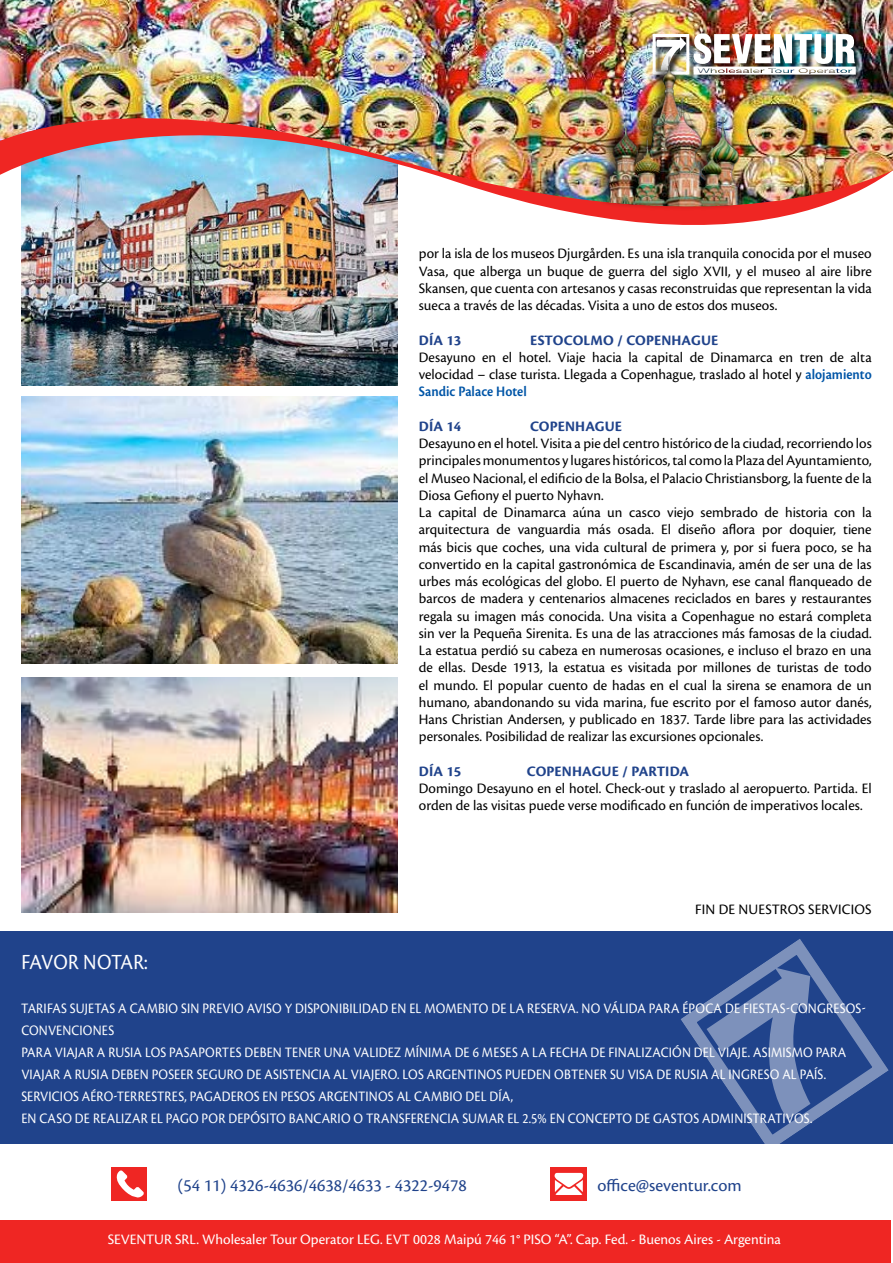
<style>
.page{position:relative;width:893px;height:1263px;background:#fff}
.page>*{position:absolute;margin:0;border:0;box-sizing:border-box;transform-origin:0 0}
.t1{font:22.5px "Cronos Pro";color:#fff;scale:.9 1}
.t2{font:18px "Cronos Pro";color:#20438b}
.t3{font:15px/17.2px "Cronos Pro";color:#000;text-align:justify}
.t4{font:15px/21.9px "Cronos Pro";letter-spacing:.01em;color:#fff;scale:.9 1}
.t5{font:15px "Cronos Pro";letter-spacing:.01em;color:#fff}
.t6{font:700 15px "Cronos Pro";letter-spacing:.01em;color:#20438b}
.s1{font-weight:600;color:#0055a7}
</style>
<div class="page">
<img style="left:21px;top:296px;width:377px;height:89px">
<img style="left:21px;top:396px;width:377px;height:267px">
<img style="left:21px;top:677px;width:377px;height:235px">
<div style="left:0;top:931px;width:893px;height:213px;background:#20438b"></div>
<svg style="left:680px;top:939px;width:209px;height:205px"></svg>
<div style="left:0;top:1220px;width:891px;height:43px;background:#ef2623"></div>
<div style="left:551px;top:1167px;width:36px;height:34px;background:#ef2623"></div>
<svg style="left:555px;top:1173px;width:28px;height:22px"></svg>
<div style="left:112px;top:1167px;width:35px;height:34px;background:#ef2623"></div>
<svg style="left:116px;top:1170px;width:28px;height:28px"></svg>
<img style="left:21px;top:209px;width:791px;height:87px">
<img style="left:0;top:0;width:893px;height:209px">
<div style="left:653px;top:34px;width:211px;height:49px;background:#000;opacity:.77"></div>
<div style="left:653px;top:34px;width:36px;height:41px;border:3px solid #fff"></div>
<svg style="left:657px;top:37px;width:29px;height:10px"></svg>
<img style="left:694px;top:33px;width:162px;height:42px">
<div style="left:595px;top:47px;width:151px;height:163px;background:#000;opacity:.69"></div>
<img style="left:532px;top:54px;width:212px;height:154px">
<p class="t3" style="left:419px;top:245px;width:454px">por la isla de los museos Djurgården. Es una isla tranquila conocida por el museo Vasa, que alberga un buque de guerra del siglo XVII, y el museo al aire libre Skansen, que cuenta con artesanos y casas reconstruidas que representan la vida sueca a través de las décadas. Visita a uno de estos dos museos.</p>
<p class="t6" style="left:419px;top:331px;width:44px">DÍA 13</p>
<p class="t6" style="left:530px;top:331px;width:190px">ESTOCOLMO / COPENHAGUE</p>
<p class="t3" style="left:419px;top:349px;width:454px">Desayuno en el hotel. Viaje hacia la capital de Dinamarca en tren de alta velocidad – clase turista. Llegada a Copenhague, traslado al hotel y <span class="s1">alojamiento Sandic Palace Hotel</span></p>
<p class="t6" style="left:419px;top:418px;width:44px">DÍA 14</p>
<p class="t6" style="left:530px;top:418px;width:94px">COPENHAGUE</p>
<p class="t3" style="left:419px;top:435px;width:454px;text-align:left">Desayuno en el hotel. Visita a pie del centro histórico de la ciudad, recorriendo los principales monumentos y lugares históricos, tal como la Plaza del Ayuntamiento, el Museo Nacional, el edificio de la Bolsa, el Palacio Christiansborg, la fuente de la Diosa Gefiony el puerto Nyhavn.<br>La capital de Dinamarca aúna un casco viejo sembrado de historia con la arquitectura de vanguardia más osada. El diseño aflora por doquier, tiene más bicis que coches, una vida cultural de primera y, por si fuera poco, se ha convertido en la capital gastronómica de Escandinavia, amén de ser una de las urbes más ecológicas del globo. El puerto de Nyhavn, ese canal flanqueado de barcos de madera y centenarios almacenes reciclados en bares y restaurantes regala su imagen más conocida. Una visita a Copenhague no estará completa sin ver la Pequeña Sirenita. Es una de las atracciones más famosas de la ciudad.<br>La estatua perdió su cabeza en numerosas ocasiones, e incluso el brazo en una de ellas. Desde 1913, la estatua es visitada por millones de turistas de todo el mundo. El popular cuento de hadas en el cual la sirena se enamora de un humano, abandonando su vida marina, fue escrito por el famoso autor danés, Hans Christian Andersen, y publicado en 1837. Tarde libre para las actividades personales. Posibilidad de realizar las excursiones opcionales.</p>
<p class="t6" style="left:419px;top:763px;width:71px">DÍA 15 C</p>
<p class="t6" style="left:536px;top:763px;width:155px">OPENHAGUE / PARTIDA</p>
<p class="t3" style="left:419px;top:780px;width:454px">Domingo Desayuno en el hotel. Check-out y traslado al aeropuerto. Partida. El orden de las visitas puede verse modificado en función de imperativos locales.</p>
<p class="t3" style="left:695px;top:901px;width:178px">Fin de nuestros servicios</p>
<h1 class="t1" style="left:21px;top:949px;width:24px">FAVOR</h1>
<h1 class="t1" style="left:83px;top:949px;width:15px">NOTAR</h1>
<h1 class="t1" style="left:144px;top:949px;width:5px">:</h1>
<p class="t4" style="left:21px;top:997px;width:940px">Tarifas suj etas a cambio sin previo aviso y disponibilidad en el momento de la reserva. No válida para época de fiestas-cong resos&shy;convenciones<br>Para viajar a Rusia los pasaportes deben tener una validez mínima de 6 meses a la fecha de finalización del viaje. Asimismo para viajar a Rusia deben poseer segu ro de asistencia al viajero. Los arg entinos pueden obtener su visa de Rusia al ing reso al país.<br>Servicios aéro-terrestres, pagaderos en pesos arg entinos al cambio del día,<br>En caso de realizar el pago por depósito bancario o transferencia sumar el 2.5% en concepto de gastos administrativos.</p>
<p class="t2" style="left:178px;top:1175px;width:291px">(54 11) 4326-4636/4638/4633 - 4322-9478</p>
<p class="t2" style="left:597px;top:1175px;width:146px">office@seventur.com</p>
<p class="t5" style="left:108px;top:1230px;width:9px">SEVENT</p>
<p class="t5" style="left:154px;top:1230px;width:241px">UR SRL. Wholesaler Tour Operator LEG. EVT</p>
<p class="t5" style="left:413px;top:1230px;width:119px">0028 Maipú 746 1° PISO</p>
<p class="t5" style="left:555px;top:1230px;width:228px">“A”. Cap. Fed. - Buenos Aires - Argentina</p>
</div>
